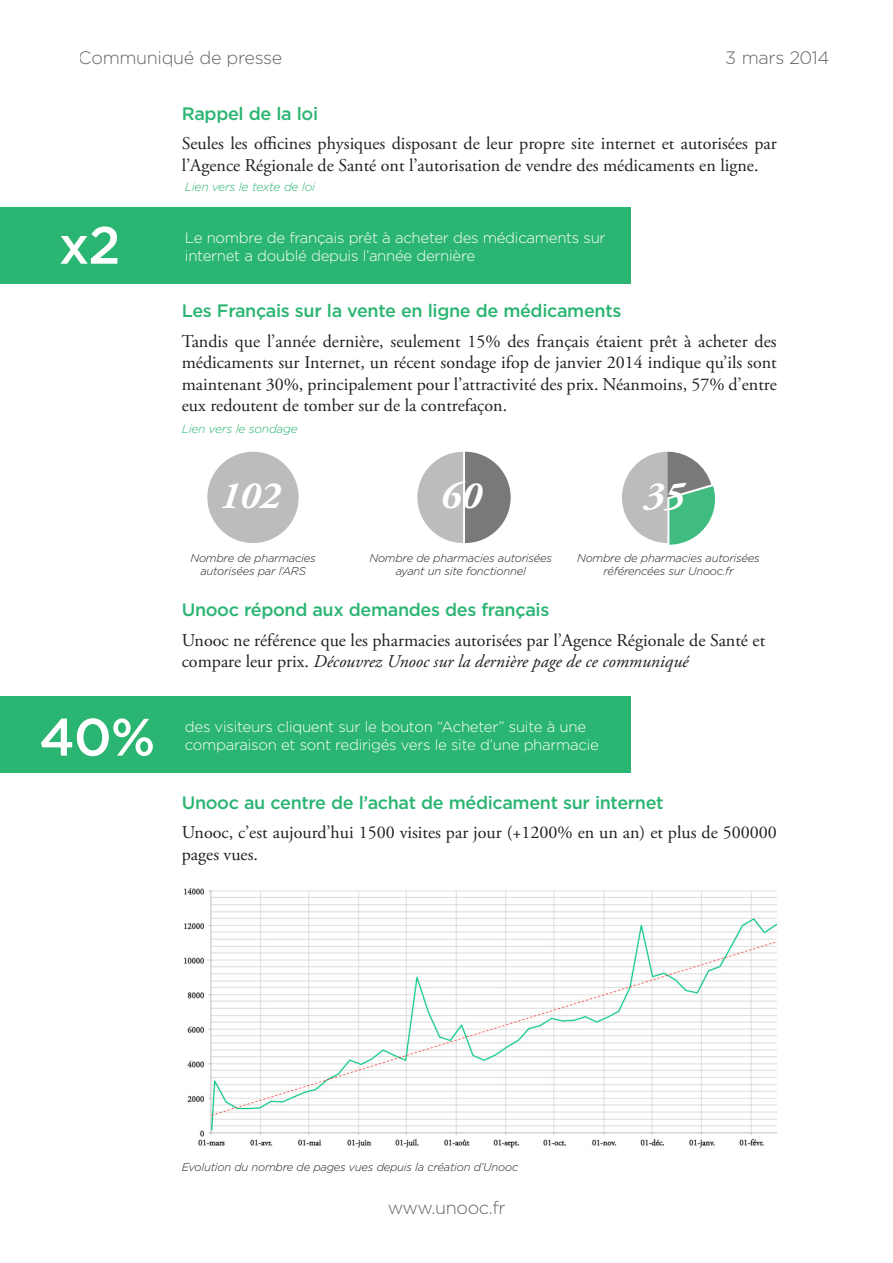
<style>
.page{position:relative;width:893px;height:1263px;background:#fff}
.page>*{position:absolute;margin:0;border:0;box-sizing:border-box;transform-origin:0 0}
.Paragraph_Style_1{font:500 52.5px "Gotham 20";color:#fff}
.t1{font:italic 700 38.7px "Adobe Garamond Pro";color:#fff}
.Paragraph_Style_2{font:18px/21.6px "Adobe Garamond Pro";color:#231f20}
.Paragraph_Style_1-2{font:500 18px "Gotham 20";color:#2bb572}
.t2{font:300 18px "Gotham 20";color:#231f20}
.Paragraph_Style_1-3{font:300 15px/18px "Gotham 20";color:#fff}
.t3{font:italic 300 12px "Gotham 20";color:#2bb572}
.t4{font:italic 300 11.25px/13.5px "Gotham 20";color:#231f20;text-align:center}
.s1{font-style:italic}
</style>
<div class="page">
<img style="left:183px;top:888px;width:594px;height:260px">
<div style="left:207px;top:452px;width:92px;height:91px;background:#bdbcbc;border-radius:50%"></div>
<svg style="left:417px;top:452px;width:94px;height:91px"></svg>
<svg style="left:622px;top:452px;width:93px;height:93px"></svg>
<div style="left:0;top:696px;width:631px;height:77px;background:#2bb572"></div>
<div style="left:0;top:207px;width:631px;height:77px;background:#2bb572"></div>
<p class="t2" style="left:79px;top:46px;width:204px">Communiqué de presse</p>
<p class="t2" style="left:726px;top:46px;width:105px">3 mars 2014</p>
<p class="Paragraph_Style_1-2" style="left:182px;top:101px;width:138px">Rappel de la loi</p>
<p class="Paragraph_Style_2" style="left:182px;top:133px;width:596px">Seules les officines physiques disposant de leur propre site internet et autorisées par l’Agence Régionale de Santé ont l’autorisation de vendre des médicaments en ligne.</p>
<p class="Paragraph_Style_1" style="left:59px;top:211px;width:62px">x2</p>
<p class="Paragraph_Style_1" style="left:39px;top:703px;width:117px">40%</p>
<p class="t3" style="left:185px;top:179px;width:131px">Lien vers le texte de loi</p>
<p class="Paragraph_Style_1-3" style="left:185px;top:228px;width:422px">Le nombre de français prêt à acheter des médicaments sur internet a doublé depuis l’année dernière</p>
<p class="Paragraph_Style_1-2" style="left:182px;top:299px;width:441px">Les Français sur la vente en ligne de médicaments</p>
<p class="Paragraph_Style_2" style="left:182px;top:331px;width:596px;text-align:justify">Tandis que l’année dernière, seulement 15% des français étaient prêt à acheter des médicaments sur Internet, un récent sondage ifop de janvier 2014 indique qu’ils sont maintenant 30%, principalement pour l’attractivité des prix. Néanmoins, 57% d’entre eux redoutent de tomber sur de la contrefaçon.</p>
<p class="t3" style="left:182px;top:421px;width:117px">Lien vers le sondage</p>
<p class="t1" style="left:220px;top:474px;width:62px">102</p>
<p class="t4" style="left:190px;top:550px;width:127px">Nombre de pharmacies</p>
<p class="t4" style="left:200px;top:564px;width:107px">autorisées par l’ARS</p>
<p class="t1" style="left:440px;top:474px;width:42px">60</p>
<p class="t1" style="left:644px;top:474px;width:42px">35</p>
<p class="t4" style="left:369px;top:550px;width:184px">Nombre de pharmacies autorisées</p>
<p class="t4" style="left:396px;top:564px;width:131px">ayant un site fonctionnel</p>
<p class="t4" style="left:577px;top:550px;width:184px">Nombre de pharmacies autorisées référencées sur Unooc.fr</p>
<p class="Paragraph_Style_1-2" style="left:182px;top:598px;width:369px">Unooc répond aux demandes des français</p>
<p class="Paragraph_Style_2" style="left:182px;top:630px;width:585px">Unooc ne référence que les pharmacies autorisées par l’Agence Régionale de Santé et compare leur prix. <span class="s1">Découvrez Unooc sur la dernière page de ce communiqué</span></p>
<p class="Paragraph_Style_1-3" style="left:185px;top:717px;width:415px">des visiteurs cliquent sur le bouton “Acheter” suite à une comparaison et sont redirigés vers le site d’une pharmacie</p>
<p class="Paragraph_Style_1-2" style="left:182px;top:790px;width:483px">Unooc au centre de l’achat de médicament sur internet</p>
<p class="Paragraph_Style_2" style="left:182px;top:822px;width:596px">Unooc, c’est aujourd’hui 1500 visites par jour (+1200% en un an) et plus de 500000 pages vues.</p>
<p class="t4" style="left:182px;top:1160px;width:338px">Evolution du nombre de pages vues depuis la création d’Unooc</p>
<p class="t2" style="left:388px;top:1196px;width:119px">www.unooc.fr</p>
</div>
